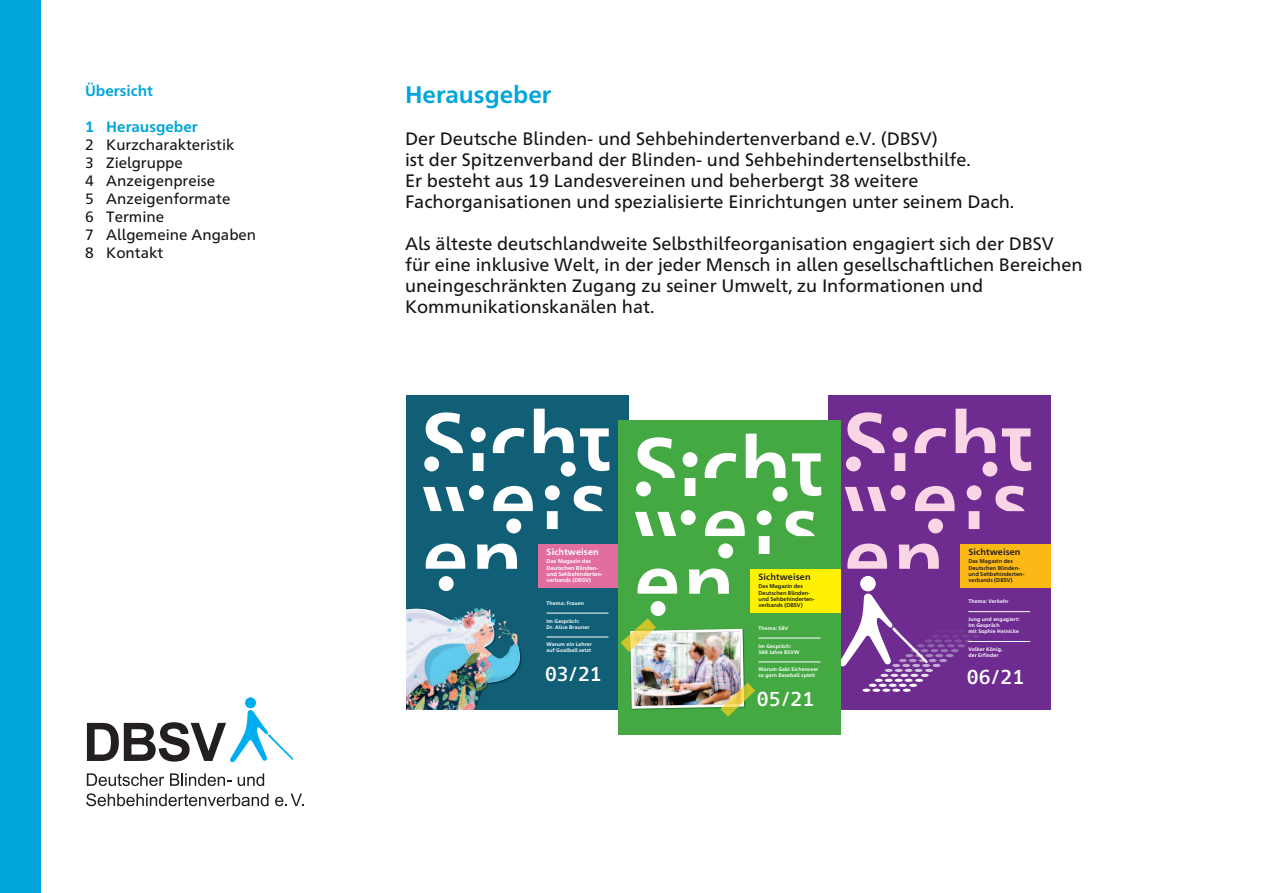
<style>
.page{position:relative;width:1263px;height:893px;background:#fff}
.page>*{position:absolute;margin:0;border:0;box-sizing:border-box;transform-origin:0 0}
.t1{font:700 24px "Frutiger Neue 1450 Pro";color:#00a5da}
.t2{font:500 20.1px "Frutiger Neue 1450 Pro";color:#fff}
.t3{font:18px/21px "Frutiger Neue 1450 Pro";color:#161313}
.t4{font:15px/18px "Frutiger Neue 1450 Pro";color:#161313}
.t5{font:700 15px "Frutiger Neue 1450 Pro";color:#00a5da}
.t6{font:700 9px "Frutiger Neue 1450 Pro";letter-spacing:.015em;color:#231f20}
.t7{font:700 9px "Frutiger Neue 1450 Pro";letter-spacing:.01em;color:#fff}
.t8{font:700 5.55px/6.1px "Frutiger Neue 1450 Pro";letter-spacing:-.005em;color:#231f20}
.t9{font:700 5.55px/6.1px "Frutiger Neue 1450 Pro";letter-spacing:-.005em;color:#fff}
.t10{font:700 5.1px/6px "Frutiger Neue 1450 Pro";letter-spacing:.02em;color:#fff}
</style>
<div class="page">
<div style="left:245px;top:697px;width:11px;height:11px;background:#00aeef;border-radius:50%"></div>
<svg style="left:86px;top:793px;width:182px;height:13px"></svg>
<svg style="left:275px;top:794px;width:29px;height:12px"></svg>
<svg style="left:87px;top:773px;width:77px;height:13px"></svg>
<svg style="left:170px;top:773px;width:61px;height:13px"></svg>
<svg style="left:238px;top:773px;width:26px;height:13px"></svg>
<svg style="left:87px;top:710px;width:207px;height:53px"></svg>
<div style="left:0;top:0;width:40px;height:893px;background:#00a5da"></div>
<div style="left:406px;top:395px;width:222px;height:315px;background:#105f77"></div>
<div style="left:539px;top:545px;width:89px;height:43px;background:#e26ea0"></div>
<div style="left:471px;top:427px;width:15px;height:15px;background:#fff;border-radius:50%"></div>
<div style="left:424px;top:456px;width:15px;height:15px;background:#fff;border-radius:50%"></div>
<div style="left:469px;top:485px;width:15px;height:15px;background:#fff;border-radius:50%"></div>
<div style="left:545px;top:485px;width:15px;height:15px;background:#fff;border-radius:50%"></div>
<div style="left:561px;top:462px;width:15px;height:15px;background:#fff;border-radius:50%"></div>
<svg style="left:426px;top:412px;width:37px;height:41px"></svg>
<div style="left:473px;top:453px;width:11px;height:18px;background:#fff"></div>
<svg style="left:493px;top:428px;width:31px;height:25px"></svg>
<svg style="left:580px;top:428px;width:29px;height:43px"></svg>
<div style="left:547px;top:511px;width:11px;height:18px;background:#fff"></div>
<svg style="left:574px;top:486px;width:29px;height:25px"></svg>
<svg style="left:534px;top:409px;width:40px;height:44px"></svg>
<svg style="left:423px;top:487px;width:41px;height:24px"></svg>
<div style="left:506px;top:518px;width:15px;height:15px;background:#fff;border-radius:50%"></div>
<svg style="left:477px;top:544px;width:40px;height:25px"></svg>
<div style="left:439px;top:576px;width:15px;height:15px;background:#fff;border-radius:50%"></div>
<svg style="left:426px;top:544px;width:39px;height:25px"></svg>
<svg style="left:493px;top:486px;width:40px;height:25px"></svg>
<hr style="left:547px;top:613px;width:61px;height:1px;background:#fff">
<hr style="left:547px;top:637px;width:61px;height:1px;background:#fff">
<img style="left:406px;top:607px;width:114px;height:103px">
<div style="left:828px;top:395px;width:222px;height:315px;background:#6e2c91"></div>
<div style="left:960px;top:545px;width:90px;height:43px;background:#fcb814"></div>
<div style="left:892px;top:427px;width:15px;height:15px;background:#fad5e5;border-radius:50%"></div>
<div style="left:846px;top:456px;width:15px;height:15px;background:#fad5e5;border-radius:50%"></div>
<div style="left:891px;top:485px;width:14px;height:15px;background:#fad5e5;border-radius:50%"></div>
<div style="left:967px;top:485px;width:14px;height:15px;background:#fad5e5;border-radius:50%"></div>
<div style="left:982px;top:462px;width:15px;height:15px;background:#fad5e5;border-radius:50%"></div>
<div style="left:894px;top:453px;width:11px;height:18px;background:#fad5e5"></div>
<svg style="left:914px;top:428px;width:32px;height:25px"></svg>
<svg style="left:1002px;top:428px;width:29px;height:43px"></svg>
<div style="left:969px;top:511px;width:10px;height:18px;background:#fad5e5"></div>
<svg style="left:995px;top:486px;width:30px;height:25px"></svg>
<svg style="left:956px;top:409px;width:39px;height:44px"></svg>
<svg style="left:845px;top:487px;width:41px;height:24px"></svg>
<div style="left:928px;top:518px;width:15px;height:15px;background:#fad5e5;border-radius:50%"></div>
<svg style="left:899px;top:544px;width:40px;height:25px"></svg>
<svg style="left:847px;top:544px;width:40px;height:25px"></svg>
<svg style="left:915px;top:486px;width:40px;height:25px"></svg>
<hr style="left:968px;top:611px;width:62px;height:1px;background:#fff">
<hr style="left:968px;top:641px;width:62px;height:1px;background:#fff">
<div style="left:860px;top:576px;width:15px;height:15px;background:#fff;border-radius:50%"></div>
<svg style="left:840px;top:593px;width:146px;height:99px"></svg>
<div style="left:618px;top:420px;width:222px;height:315px;background:#44a942"></div>
<div style="left:750px;top:570px;width:90px;height:43px;background:#fff101"></div>
<div style="left:683px;top:452px;width:14px;height:15px;background:#fff;border-radius:50%"></div>
<div style="left:636px;top:481px;width:15px;height:15px;background:#fff;border-radius:50%"></div>
<div style="left:681px;top:510px;width:15px;height:15px;background:#fff;border-radius:50%"></div>
<div style="left:757px;top:510px;width:15px;height:15px;background:#fff;border-radius:50%"></div>
<div style="left:772px;top:487px;width:15px;height:14px;background:#fff;border-radius:50%"></div>
<svg style="left:637px;top:437px;width:38px;height:41px"></svg>
<div style="left:685px;top:478px;width:10px;height:18px;background:#fff"></div>
<svg style="left:705px;top:453px;width:31px;height:25px"></svg>
<svg style="left:792px;top:453px;width:29px;height:43px"></svg>
<div style="left:759px;top:536px;width:10px;height:18px;background:#fff"></div>
<svg style="left:785px;top:511px;width:30px;height:25px"></svg>
<svg style="left:746px;top:434px;width:39px;height:44px"></svg>
<svg style="left:635px;top:512px;width:41px;height:24px"></svg>
<div style="left:718px;top:543px;width:15px;height:15px;background:#fff;border-radius:50%"></div>
<svg style="left:689px;top:568px;width:40px;height:26px"></svg>
<div style="left:651px;top:601px;width:14px;height:15px;background:#fff;border-radius:50%"></div>
<svg style="left:637px;top:568px;width:40px;height:26px"></svg>
<svg style="left:705px;top:511px;width:40px;height:25px"></svg>
<hr style="left:758px;top:638px;width:62px;height:1px;background:#fff">
<hr style="left:758px;top:662px;width:62px;height:1px;background:#fff">
<img style="left:621px;top:618px;width:134px;height:99px">
<img style="left:725px;top:689px;width:16px;height:15px">
<svg style="left:840px;top:412px;width:45px;height:41px"></svg>
<p class="t5" style="left:85px;top:86px;width:69px">Übersicht</p>
<p class="t5" style="left:85px;top:122px;width:114px">1 Herausgeber</p>
<p class="t4" style="left:85px;top:138px;width:173px">2 Kurzcharakteristik<br>3 Zielgruppe<br>4 Anzeigenpreise<br>5 Anzeigenformate<br>6 Termine<br>7 Allgemeine Angaben<br>8 Kontakt</p>
<h1 class="t1" style="left:405px;top:87px;width:148px">Herausgeber</h1>
<p class="t3" style="left:405px;top:130px;width:611px">Der Deutsche Blinden- und Sehbehindertenverband e.V. (DBSV)<br>ist der Spitzenverband der Blinden- und Sehbehindertenselbsthilfe.<br>Er besteht aus 19 Landesvereinen und beherbergt 38 weitere Fachorganisationen und spezialisierte Einrichtungen unter seinem Dach.</p>
<p class="t3" style="left:405px;top:235px;width:679px">Als älteste deutschlandweite Selbsthilfeorganisation engagiert sich der DBSV für eine inklusive Welt, in der jeder Mensch in allen gesellschaftlichen Bereichen uneingeschränkten Zugang zu seiner Umwelt, zu Informationen und Kommunikationskanälen hat.</p>
<p class="t7" style="left:547px;top:549px;width:54px">Sichtweisen</p>
<p class="t6" style="left:968px;top:549px;width:54px">Sichtweisen</p>
<p class="t9" style="left:547px;top:559px;width:58px">Das Magazin des<br>Deutschen Blinden&shy;und Sehbehinderten&shy;verbands (DBSV)</p>
<p class="t10" style="left:547px;top:600px;width:39px">Thema: Frauen</p>
<p class="t10" style="left:547px;top:618px;width:44px">Im Gespräch:<br>Dr. Alice Brauner</p>
<p class="t10" style="left:547px;top:642px;width:47px">Warum ein Lehrer auf Goalball setzt</p>
<p class="t2" style="left:545px;top:667px;width:58px">03/21</p>
<p class="t6" style="left:758px;top:574px;width:54px">Sichtweisen</p>
<p class="t8" style="left:758px;top:584px;width:58px">Das Magazin des<br>Deutschen Blinden&shy;und Sehbehinderten&shy;verbands (DBSV)</p>
<p class="t10" style="left:758px;top:625px;width:31px">Thema: SBV</p>
<p class="t10" style="left:758px;top:643px;width:42px">Im Gespräch:<br>100 Jahre BSVW</p>
<p class="t10" style="left:758px;top:667px;width:61px">Warum Gabi Eichenseer so gern Baseball spielt</p>
<p class="t8" style="left:968px;top:559px;width:58px">Das Magazin des<br>Deutschen Blinden&shy;und Sehbehinderten&shy;verbands (DBSV)</p>
<p class="t10" style="left:968px;top:599px;width:42px">Thema: Verkehr</p>
<p class="t10" style="left:968px;top:617px;width:53px">Jung und engagiert:<br>Im Gespräch<br>mit Sophie Heinicke</p>
<p class="t10" style="left:968px;top:647px;width:36px">Volker König, der Erfinder</p>
<p class="t2" style="left:967px;top:670px;width:59px">06/21</p>
<p class="t2" style="left:757px;top:692px;width:59px">05/21</p>
</div>
